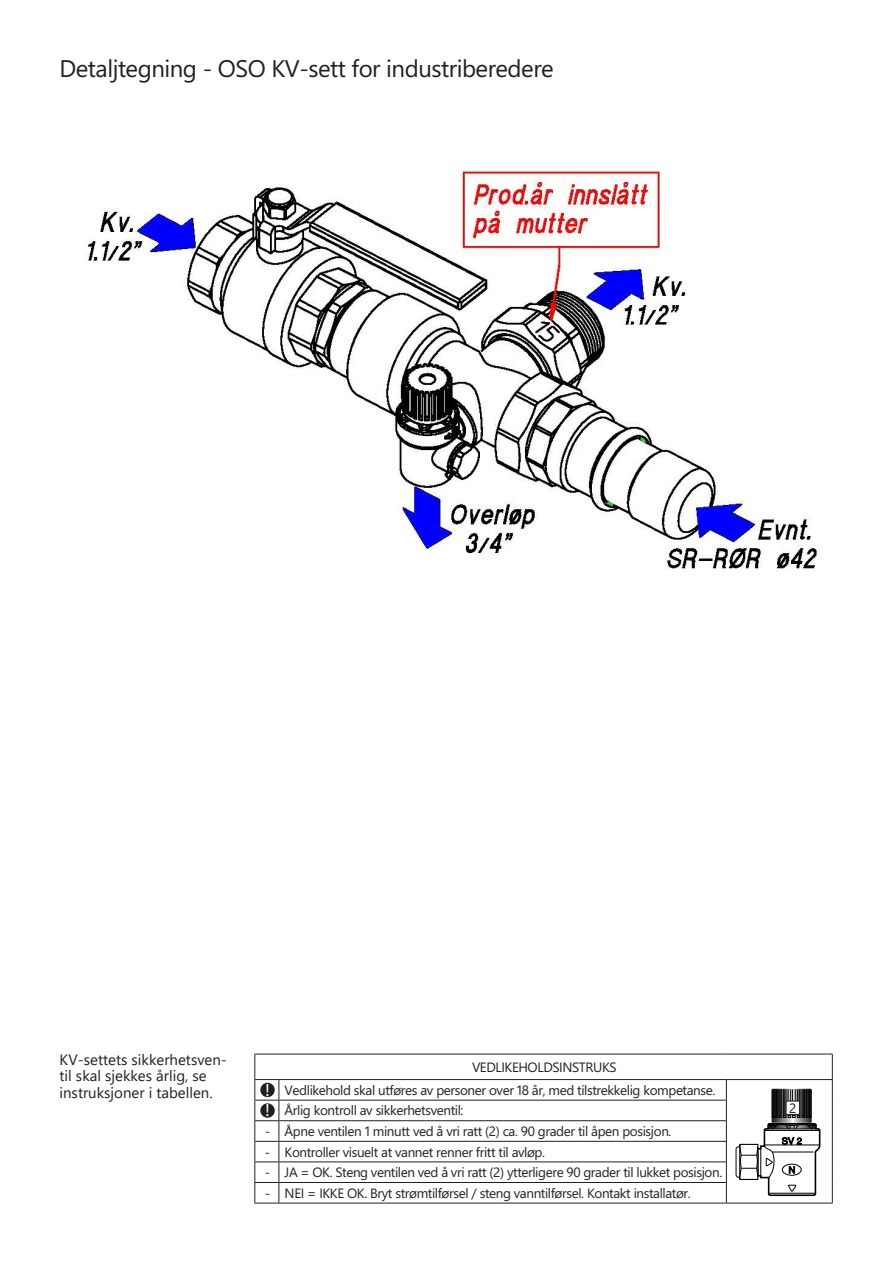
<style>
.page{position:relative;width:893px;height:1263px;background:#fff}
.page>*{position:absolute;margin:0;border:0;box-sizing:border-box;transform-origin:0 0}
.t1{font:24px "Segoe WP";letter-spacing:-.02em;color:#231f20}
.t2{font:17.85px "Myriad Pro";color:#fff}
.t3{font:15px/16.5px "Segoe UI";color:#231f20}
.t4{font:13.5px "Segoe WP";letter-spacing:-.03em;color:#231f20}
</style>
<div class="page">
<img style="left:86px;top:170px;width:734px;height:399px">
<div style="left:711px;top:186px;width:122px;height:68px;background:#fff"></div>
<hr style="left:279px;top:1054px;width:447px;height:1px;background:#231f20">
<hr style="left:726px;top:1054px;width:107px;height:1px;background:#231f20">
<hr style="left:279px;top:1079px;width:447px;height:1px;background:#231f20">
<hr style="left:726px;top:1079px;width:107px;height:1px;background:#231f20">
<hr style="left:279px;top:1100px;width:448px;height:1px;background:#231f20">
<hr style="left:279px;top:1120px;width:448px;height:1px;background:#231f20">
<hr style="left:279px;top:1141px;width:448px;height:1px;background:#231f20">
<hr style="left:279px;top:1161px;width:448px;height:1px;background:#231f20">
<hr style="left:279px;top:1182px;width:448px;height:1px;background:#231f20">
<svg style="left:726px;top:1080px;width:1px;height:123px"></svg>
<svg style="left:832px;top:1054px;width:1px;height:149px"></svg>
<svg style="left:254px;top:1054px;width:25px;height:150px"></svg>
<hr style="left:279px;top:1203px;width:447px;height:1px;background:#231f20">
<hr style="left:726px;top:1203px;width:107px;height:1px;background:#231f20">
<div style="left:261px;top:1083px;width:13px;height:13px;background:#231f20;border-radius:50%"></div>
<div style="left:260px;top:1083px;width:15px;height:14px;border:1px solid #231f20;border-radius:50%"></div>
<div style="left:261px;top:1104px;width:13px;height:13px;background:#231f20;border-radius:50%"></div>
<div style="left:260px;top:1103px;width:15px;height:15px;border:1px solid #231f20;border-radius:50%"></div>
<div style="left:736px;top:1146px;width:8px;height:32px;border:1px solid #000;border-radius:3px"></div>
<svg style="left:739px;top:1089px;width:82px;height:108px"></svg>
<div style="left:786px;top:1101px;width:13px;height:13px;background:#fff"></div>
<div style="left:786px;top:1101px;width:14px;height:13px;border:1px solid #231f20"></div>
<p class="t1" style="left:60px;top:54px;width:496px">Detaljtegning - OSO KV-sett for industriberedere</p>
<p class="t3" style="left:60px;top:1050px;width:169px">KV-settets sikkerhetsven&shy;til skal sjekkes årlig, se instruksjoner i tabellen.</p>
<p class="t4" style="left:472px;top:1059px;width:146px">VEDLIKEHOLDSINSTRUKS</p>
<p class="t2" style="left:265px;top:1079px;width:6px">!</p>
<p class="t4" style="left:285px;top:1082px;width:432px">Vedlikehold skal utføres av personer over 18 år, med tilstrekkelig kompetanse.</p>
<p class="t2" style="left:265px;top:1099px;width:6px">!</p>
<p class="t4" style="left:285px;top:1102px;width:180px">Årlig kontroll av sikkerhetsventil:</p>
<p class="t4" style="left:265px;top:1123px;width:7px">-</p>
<p class="t4" style="left:285px;top:1123px;width:388px">Åpne ventilen 1 minutt ved å vri ratt (2) ca. 90 grader til åpen posisjon.</p>
<p class="t4" style="left:265px;top:1143px;width:7px">-</p>
<p class="t4" style="left:285px;top:1143px;width:262px">Kontroller visuelt at vannet renner fritt til avløp.</p>
<p class="t4" style="left:265px;top:1164px;width:7px">-</p>
<p class="t4" style="left:285px;top:1164px;width:439px">JA = OK. Steng ventilen ved å vri ratt (2) ytterligere 90 grader til lukket posisjon.</p>
<p class="t4" style="left:265px;top:1185px;width:7px">-</p>
<p class="t4" style="left:285px;top:1185px;width:408px">NEI = IKKE OK. Bryt strømtilførsel / steng vanntilførsel. Kontakt installatør.</p>
<p class="t4" style="left:789px;top:1100px;width:9px">2</p>
</div>
